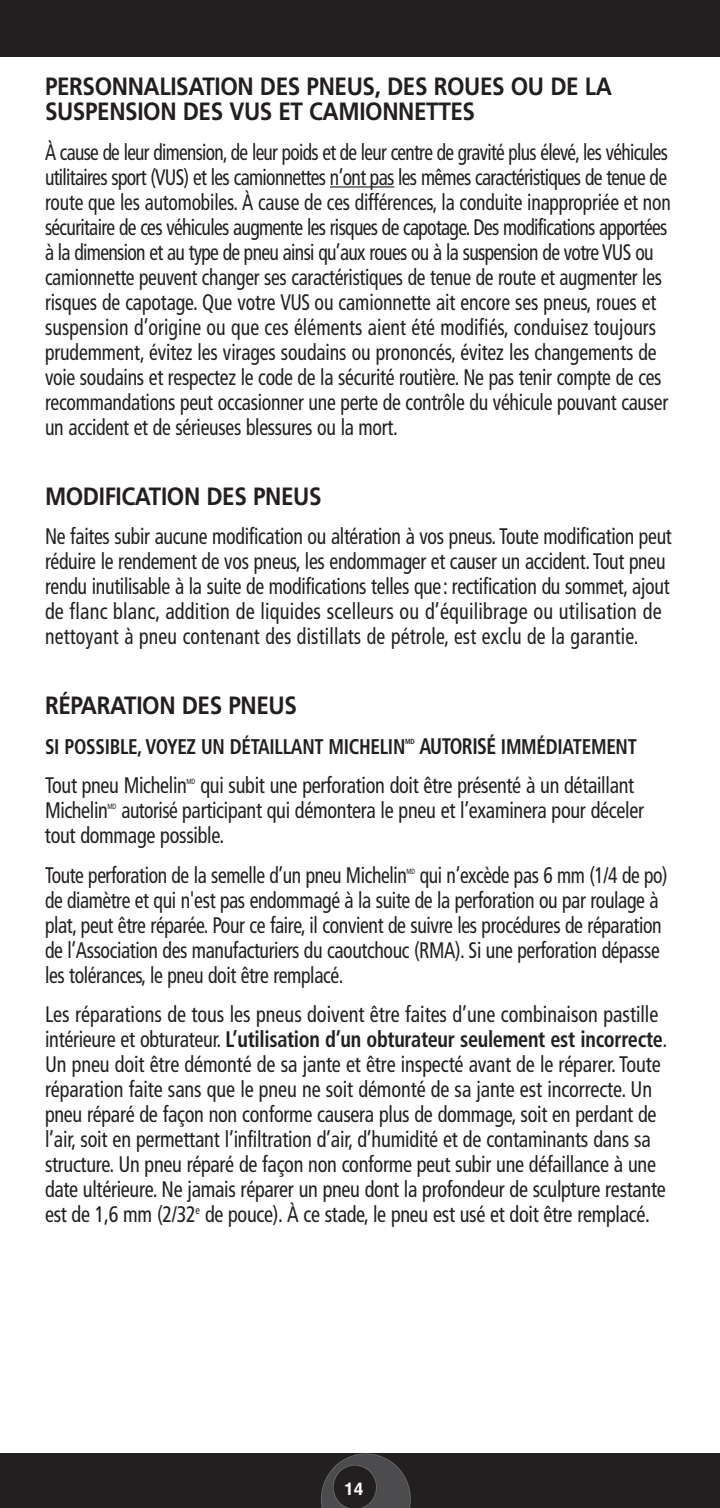
<style>
.page{position:relative;width:720px;height:1508px;background:#fff}
.page>*{position:absolute;margin:0;border:0;box-sizing:border-box;transform-origin:0 0}
.t1{font:700 25px/25px "Frutiger";letter-spacing:-.015em;color:#231f20;scale:.9 1}
.t2{font:condensed 22.5px/25px "Frutiger";letter-spacing:-.015em;color:#231f20;scale:.86 1}
.t3{font:condensed 22.5px/25px "Frutiger";letter-spacing:-.015em;color:#231f20;scale:.9 1}
.t4{font:condensed 22.5px/25px "Frutiger";letter-spacing:-.015em;color:#231f20;scale:.87 1}
.t5{font:condensed 22.5px/25px "Frutiger";letter-spacing:-.015em;color:#231f20;scale:.88 1}
.t6{font:700 condensed 21.25px "Frutiger";letter-spacing:-.015em;color:#231f20;scale:.9 1}
.t7{font:700 17.5px "Helvetica";color:#fff}
.t8{font:condensed 7.5px "Frutiger";color:#231f20;scale:.9 1}
.t9{font:700 condensed 7.5px "Frutiger";color:#231f20;scale:.9 1}
.t10{font:condensed 7.5px "Frutiger";color:#231f20;scale:.87 1}
.s1{font-size:22.5px}
.s2{font-weight:700}
</style>
<div class="page">
<div style="left:0;top:1453px;width:720px;height:54px;background:#231f20"></div>
<svg style="left:321px;top:1453px;width:90px;height:54px"></svg>
<div style="left:0;top:0;width:720px;height:56px;background:#231f20"></div>
<hr style="left:330px;top:186px;width:64px;height:1px;background:#231f20">
<p class="t1" style="left:45px;top:76px;width:631px">PERSONNALISATION DES PNEUS, DES ROUES OU DE LA<br>SUSPENSION DES VUS ET CAMIONNETTES</p>
<p class="t2" style="left:45px;top:141px;width:729px">À cause de leur dimension, de leur poids et de leur centre de gravité plus élevé, les véhicules utilitaires sport (VUS) et les camionnettes n’ont pas les mêmes caractéristiques de tenue de route que les automobiles. À cause de ces différences, la conduite inappropriée et non sécuritaire de ces véhicules augmente les risques de capotage. Des modifications apportées à la dimension et au type de pneu ainsi qu’aux roues ou à la suspension de votre VUS ou camionnette peuvent changer ses caractéristiques de tenue de route et augmenter les risques de capotage. Que votre VUS ou camionnette ait encore ses pneus, roues et suspension d’origine ou que ces éléments aient été modifiés, conduisez toujours prudemment, évitez les virages soudains ou prononcés, évitez les changements de voie soudains et respectez le code de la sécurité routière. Ne pas tenir compte de ces recommandations peut occasionner une perte de contrôle du véhicule pouvant causer un accident et de sérieuses blessures ou la mort.</p>
<p class="t1" style="left:45px;top:485px;width:309px">MODIFICATION DES PNEUS</p>
<p class="t5" style="left:45px;top:526px;width:714px">Ne faites subir aucune modification ou altération à vos pneus. Toute modification peut réduire le rendement de vos pneus, les endommager et causer un accident. Tout pneu rendu inutilisable à la suite de modifications telles que: rectification du sommet, ajout de flanc blanc, addition de liquides scelleurs ou d’équilibrage ou utilisation de nettoyant à pneu contenant des distillats de pétrole, est exclu de la garantie.</p>
<p class="t1" style="left:45px;top:695px;width:281px">RÉPARATION DES PNEUS</p>
<p class="t6" style="left:45px;top:738px;width:402px">SI POSSIBLE, VOYEZ UN DÉTAILLANT MICHELIN</p>
<p class="t9" style="left:405px;top:738px;width:12px">MD</p>
<p class="t6" style="left:419px;top:738px;width:243px"><span class="s1">AUTORISÉ</span> IMMÉDIATEMENT</p>
<p class="t3" style="left:45px;top:774px;width:159px">Tout pneu Michelin</p>
<p class="t8" style="left:187px;top:779px;width:11px">MD</p>
<p class="t3" style="left:200px;top:774px;width:484px">qui subit une perforation doit être présenté à un détaillant</p>
<p class="t3" style="left:45px;top:799px;width:71px">Michelin</p>
<p class="t8" style="left:108px;top:804px;width:11px">MD</p>
<p class="t4" style="left:45px;top:799px;width:690px;text-indent:76px">autorisé participant qui démontera le pneu et l’examinera pour déceler tout dommage possible.</p>
<p class="t4" style="left:45px;top:864px;width:417px">Toute perforation de la semelle d’un pneu Michelin</p>
<p class="t10" style="left:406px;top:868px;width:11px">MD</p>
<p class="t4" style="left:45px;top:864px;width:717px;text-indent:375px">qui n’excède pas 6 mm (1/4 de po) de diamètre et qui n'est pas endommagé à la suite de la perforation ou par roulage à plat, peut être réparée. Pour ce faire, il convient de suivre les procédures de réparation de l’Association des manufacturiers du caoutchouc (RMA). Si une perforation dépasse les tolérances, le pneu doit être remplacé.</p>
<p class="t3" style="left:45px;top:1003px;width:693px">Les réparations de tous les pneus doivent être faites d’une combinaison pastille intérieure et obturateur. <span class="s2">L’utilisation d’un obturateur seulement est incorrecte</span>.<br>Un pneu doit être démonté de sa jante et être inspecté avant de le réparer. Toute réparation faite sans que le pneu ne soit démonté de sa jante est incorrecte. Un pneu réparé de façon non conforme causera plus de dommage, soit en perdant de l’air, soit en permettant l’infiltration d’air, d’humidité et de contaminants dans sa structure. Un pneu réparé de façon non conforme peut subir une défaillance à une date ultérieure. Ne jamais réparer un pneu dont la profondeur de sculpture restante est de 1,6 mm (2/32<sup>e</sup> de pouce). À ce stade, le pneu est usé et doit être remplacé.</p>
<p class="t7" style="left:344px;top:1482px;width:21px">14</p>
</div>
